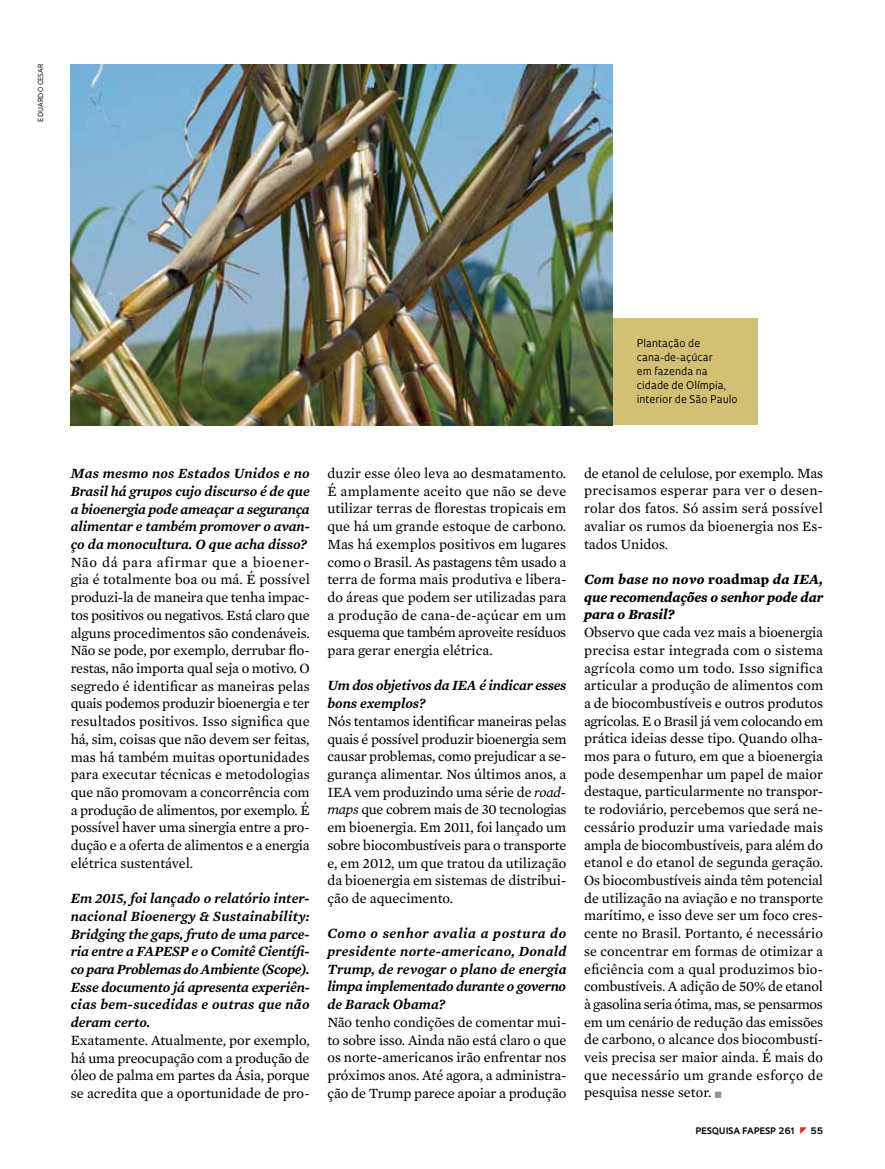
<style>
.page{position:relative;width:885px;height:1169px;background:#fff}
.page>*{position:absolute;margin:0;border:0;box-sizing:border-box;transform-origin:0 0}
.t1{font:14.4px/17.7px "Mercury Text G2";color:#000;text-align:justify}
.t2{font:italic 600 14.4px/17.7px "Mercury Text G2";letter-spacing:-.01em;color:#000;text-align:justify}
.t3{font:italic 700 14.4px/17.7px "Mercury Text G2";letter-spacing:-.01em;color:#000;text-align:justify}
.t4{font:10.35px/14.1px "Oculum";color:#000}
.t5{font:700 8.7px "Oculum";letter-spacing:.01em;color:#000}
.t6{font:6.75px "Oculum";letter-spacing:.015em;color:#000}
.s1{font-style:italic}
.s2{font-style:normal}
.s3{color:#939598}
</style>
<div class="page">
<div style="left:611px;top:319px;width:146px;height:106px;background:#d2c175"></div>
<img style="left:71px;top:64px;width:541px;height:361px">
<p class="t6" style="left:36px;top:121px;width:59px;rotate:-90deg">eduardo cesar</p>
<p class="t4" style="left:637px;top:335px;width:102px">Plantação de cana-de-açúcar<br>em fazenda na cidade de Olímpia, interior de São Paulo</p>
<p class="t2" style="left:71px;top:464px;width:241px">Mas mesmo nos Estados Unidos e no Brasil há grupos cujo discurso é de que a bioenergia pode ameaçar a segurança alimentar e também promover o avan&shy;ço da monocultura. O que acha disso?</p>
<p class="t1" style="left:71px;top:552px;width:241px">Não dá para afirmar que a bioener&shy;gia é totalmente boa ou má. É possível produzi-la de maneira que tenha impac&shy;tos positivos ou negativos. Está claro que alguns procedimentos são condenáveis.<br>Não se pode, por exemplo, derrubar flo&shy;restas, não importa qual seja o motivo. O segredo é identificar as maneiras pelas quais podemos produzir bioenergia e ter resultados positivos. Isso significa que há, sim, coisas que não devem ser feitas, mas há também muitas oportunidades para executar técnicas e metodologias que não promovam a concorrência com a produção de alimentos, por exemplo. É possível haver uma sinergia entre a pro&shy;dução e a oferta de alimentos e a energia elétrica sustentável.</p>
<p class="t2" style="left:71px;top:888px;width:241px">Em 2015, foi lançado o relatório inter&shy;nacional Bioenergy &amp; Sustainability:<br>Bridging the gaps, fruto de uma parce&shy;ria entre a FAPESP e o Comitê Científi&shy;co para Problemas do Ambiente (Scope).<br>Esse documento já apresenta experiên&shy;cias bem-sucedidas e outras que não deram certo.</p>
<p class="t1" style="left:71px;top:1030px;width:241px">Exatamente. Atualmente, por exemplo, há uma preocupação com a produção de óleo de palma em partes da Ásia, porque se acredita que a oportunidade de pro-</p>
<p class="t1" style="left:327px;top:463px;width:240px">duzir esse óleo leva ao desmatamento.<br>É amplamente aceito que não se deve utilizar terras de florestas tropicais em que há um grande estoque de carbono.<br>Mas há exemplos positivos em lugares como o Brasil. As pastagens têm usado a terra de forma mais produtiva e libera&shy;do áreas que podem ser utilizadas para a produção de cana-de-açúcar em um esquema que também aproveite resíduos para gerar energia elétrica.</p>
<p class="t2" style="left:327px;top:676px;width:241px">Um dos objetivos da IEA é indicar esses bons exemplos?</p>
<p class="t1" style="left:327px;top:711px;width:241px">Nós tentamos identificar maneiras pelas quais é possível produzir bioenergia sem causar problemas, como prejudicar a se&shy;gurança alimentar. Nos últimos anos, a IEA vem produzindo uma série de <span class="s1">road&shy;maps</span> que cobrem mais de 30 tecnologias em bioenergia. Em 2011, foi lançado um sobre biocombustíveis para o transporte e, em 2012, um que tratou da utilização da bioenergia em sistemas de distribui&shy;ção de aquecimento.</p>
<p class="t2" style="left:327px;top:924px;width:241px">Como o senhor avalia a postura do presidente norte-americano, Donald Trump, de revogar o plano de energia limpa implementado durante o governo de Barack Obama?</p>
<p class="t1" style="left:327px;top:1012px;width:241px">Não tenho condições de comentar mui&shy;to sobre isso. Ainda não está claro o que os norte-americanos irão enfrentar nos próximos anos. Até agora, a administra&shy;ção de Trump parece apoiar a produção</p>
<p class="t1" style="left:584px;top:463px;width:241px">de etanol de celulose, por exemplo. Mas precisamos esperar para ver o desen&shy;rolar dos fatos. Só assim será possível avaliar os rumos da bioenergia nos Es&shy;tados Unidos.</p>
<p class="t3" style="left:584px;top:569px;width:241px">Com base no novo <span class="s2">roadmap</span> da IEA, que recomendações o senhor pode dar para o Brasil?</p>
<p class="t1" style="left:584px;top:622px;width:241px">Observo que cada vez mais a bioenergia precisa estar integrada com o sistema agrícola como um todo. Isso significa articular a produção de alimentos com a de biocombustíveis e outros produtos agrícolas. E o Brasil já vem colocando em prática ideias desse tipo. Quando olha&shy;mos para o futuro, em que a bioenergia pode desempenhar um papel de maior destaque, particularmente no transpor&shy;te rodoviário, percebemos que será ne&shy;cessário produzir uma variedade mais ampla de biocombustíveis, para além do etanol e do etanol de segunda geração.<br>Os biocombustíveis ainda têm potencial de utilização na aviação e no transporte marítimo, e isso deve ser um foco cres&shy;cente no Brasil. Portanto, é necessário se concentrar em formas de otimizar a eficiência com a qual produzimos bio&shy;combustíveis. A adição de 50% de etanol à gasolina seria ótima, mas, se pensarmos em um cenário de redução das emissões de carbono, o alcance dos biocombustí&shy;veis precisa ser maior ainda. É mais do que necessário um grande esforço de pesquisa nesse setor. <span class="s3">■</span></p>
<p class="t5" style="left:695px;top:1124px;width:36px">pESQUISA</p>
<p class="t5" style="left:742px;top:1124px;width:54px">FAPESP 261</p>
<p class="t5" style="left:811px;top:1124px;width:14px">55</p>
</div>
